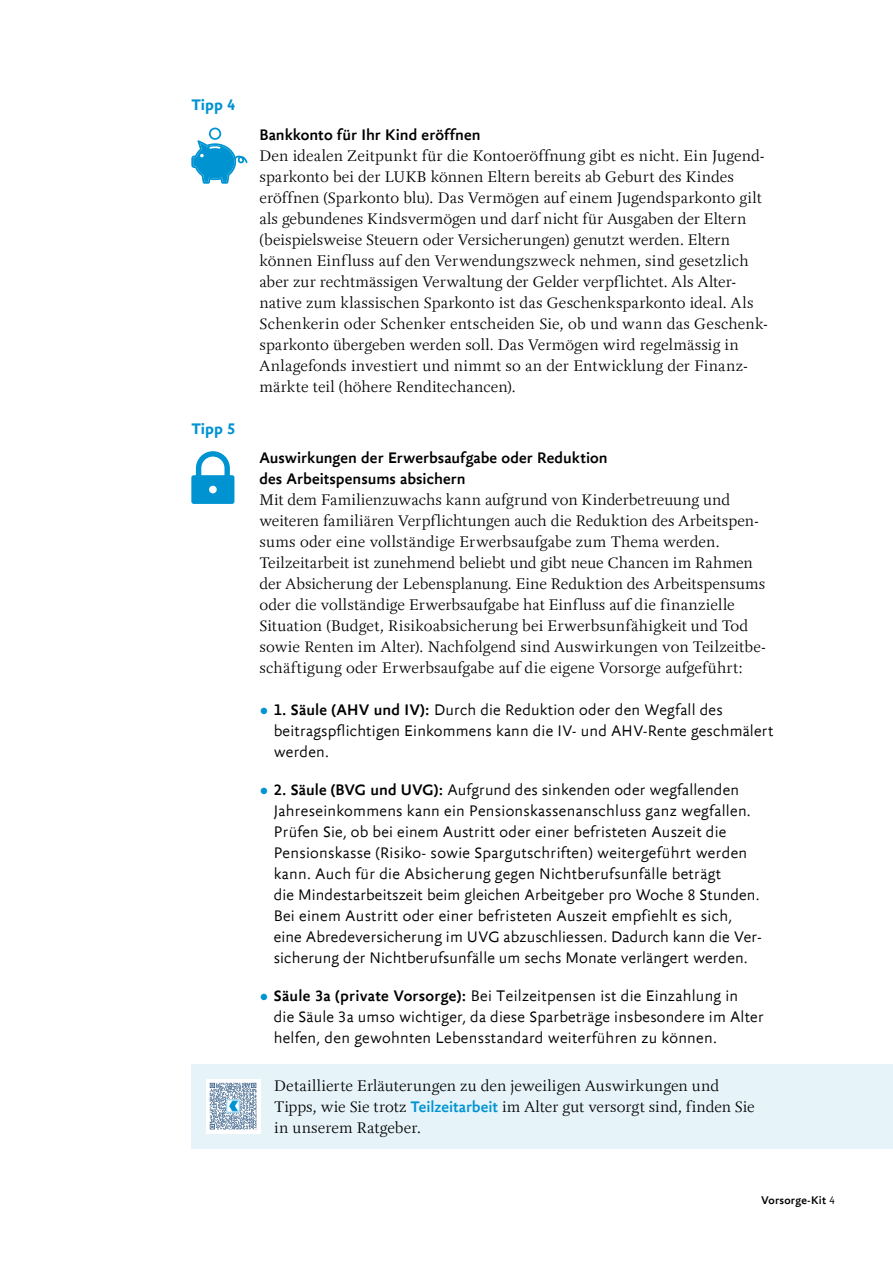
<style>
.page{position:relative;width:893px;height:1263px;background:#fff}
.page>*{position:absolute;margin:0;border:0;box-sizing:border-box;transform-origin:0 0}
._2_Yoga_Sans_for_LUKB__Light__17_19__schw{font:300 16.5px/21px "Yogafor LUKB";letter-spacing:.005em;color:#000}
._2_Yoga_Sans_for_LUKB__Light__17_19__schw-2{font:300 16.5px/21px "Yoga Sansfor LUKB";letter-spacing:.01em;color:#000}
._2_Yoga_Sans_for_LUKB__Light__17_19__schw-3{font:500 16.5px/21px "Yoga Sansfor LUKB";color:#000}
._2_Yoga_Sans_for_LUKB__Light__17_19__schw-4{font:700 16.5px "Yoga Sansfor LUKB";color:#0093d1}
.t1{font:500 12px "Yoga Sansfor LUKB";letter-spacing:.015em;color:#000}
.s1{font-weight:500}
.s2{font-family:"Yoga Sansfor LUKB";font-weight:500;color:#0093d1}
.s3{font-weight:300}
</style>
<div class="page">
<svg style="left:191px;top:128px;width:56px;height:56px"></svg>
<svg style="left:191px;top:451px;width:43px;height:53px"></svg>
<div style="left:191px;top:1064px;width:702px;height:84px;background:#e6f4fa"></div>
<div style="left:206px;top:1079px;width:54px;height:54px;background:#fff"></div>
<svg style="left:209px;top:1082px;width:47px;height:48px"></svg>
<svg style="left:210px;top:1083px;width:47px;height:47px;background:#a4b9cc"></svg>
<p class="_2_Yoga_Sans_for_LUKB__Light__17_19__schw-4" style="left:191px;top:95px;width:46px">Tipp 4</p>
<p class="_2_Yoga_Sans_for_LUKB__Light__17_19__schw-4" style="left:191px;top:419px;width:46px">Tipp 5</p>
<p class="_2_Yoga_Sans_for_LUKB__Light__17_19__schw-3" style="left:259px;top:124px;width:223px">Bankkonto für Ihr Kind eröffnen</p>
<p class="_2_Yoga_Sans_for_LUKB__Light__17_19__schw" style="left:259px;top:145px;width:510px">Den idealen Zeitpunkt für die Kontoeröffnung gibt es nicht. Ein Jugend&shy;sparkonto bei der LUKB können Eltern bereits ab Geburt des Kindes eröffnen (Sparkonto blu). Das Vermögen auf einem Jugendsparkonto gilt als gebundenes Kindsvermögen und darf nicht für Ausgaben der Eltern (beispielsweise Steuern oder Versicherungen) genutzt werden. Eltern können Einfluss auf den Verwendungszweck nehmen, sind gesetzlich aber zur rechtmässigen Verwaltung der Gelder verpflichtet. Als Alter&shy;native zum klassischen Sparkonto ist das Geschenksparkonto ideal. Als Schenkerin oder Schenker entscheiden Sie, ob und wann das Geschenk&shy;sparkonto übergeben werden soll. Das Vermögen wird regelmässig in Anlagefonds investiert und nimmt so an der Entwicklung der Finanz&shy;märkte teil (höhere Renditechancen).</p>
<p class="_2_Yoga_Sans_for_LUKB__Light__17_19__schw-3" style="left:259px;top:447px;width:350px">Auswirkungen der Erwerbsaufgabe oder Reduktion des Arbeitspensums absichern</p>
<p class="_2_Yoga_Sans_for_LUKB__Light__17_19__schw" style="left:259px;top:489px;width:508px">Mit dem Familienzuwachs kann aufgrund von Kinderbetreuung und weiteren familiären Verpflichtungen auch die Reduktion des Arbeitspen&shy;sums oder eine vollständige Erwerbsaufgabe zum Thema werden.<br>Teilzeitarbeit ist zunehmend beliebt und gibt neue Chancen im Rahmen der Absicherung der Lebensplanung. Eine Reduktion des Arbeitspensums oder die vollständige Erwerbsaufgabe hat Einfluss auf die finanzielle Situation (Budget, Risikoabsicherung bei Erwerbsunfähigkeit und Tod sowie Renten im Alter). Nachfolgend sind Auswirkungen von Teilzeitbe&shy;schäftigung oder Erwerbsaufgabe auf die eigene Vorsorge aufgeführt:</p>
<p class="_2_Yoga_Sans_for_LUKB__Light__17_19__schw-2" style="left:274px;top:699px;width:501px"><span class="s1">1. Säule (AHV und IV):</span> Durch die Reduktion oder den Wegfall des beitragspflichtigen Einkommens kann die IV- und AHV-Rente geschmälert werden.</p>
<p class="_2_Yoga_Sans_for_LUKB__Light__17_19__schw-2" style="left:274px;top:779px;width:488px"><span class="s1">2. Säule (BVG und UVG):</span> Aufgrund des sinkenden oder wegfallenden Jahreseinkommens kann ein Pensionskassenanschluss ganz wegfallen.<br>Prüfen Sie, ob bei einem Austritt oder einer befristeten Auszeit die Pensionskasse (Risiko- sowie Spargutschriften) weitergeführt werden kann. Auch für die Absicherung gegen Nichtberufsunfälle beträgt<br>die Mindestarbeitszeit beim gleichen Arbeitgeber pro Woche 8 Stunden.<br>Bei einem Austritt oder einer befristeten Auszeit empfiehlt es sich, eine Abredeversicherung im UVG abzuschliessen. Dadurch kann die Ver&shy;sicherung der Nichtberufsunfälle um sechs Monate verlängert werden.</p>
<p class="_2_Yoga_Sans_for_LUKB__Light__17_19__schw-2" style="left:274px;top:985px;width:491px"><span class="s1">Säule 3a (private Vorsorge):</span> Bei Teilzeitpensen ist die Einzahlung in<br>die Säule 3a umso wichtiger, da diese Sparbeträge insbesondere im Alter helfen, den gewohnten Lebensstandard weiterführen zu können.</p>
<p class="_2_Yoga_Sans_for_LUKB__Light__17_19__schw" style="left:274px;top:1075px;width:482px">Detaillierte Erläuterungen zu den jeweiligen Auswirkungen und<br>Tipps, wie Sie trotz <span class="s2">Teilzeitarbeit</span> im Alter gut versorgt sind, finden Sie in unserem Ratgeber.</p>
<p class="t1" style="left:761px;top:1193px;width:76px">Vorsorge-Kit <span class="s3">4</span></p>
</div>
